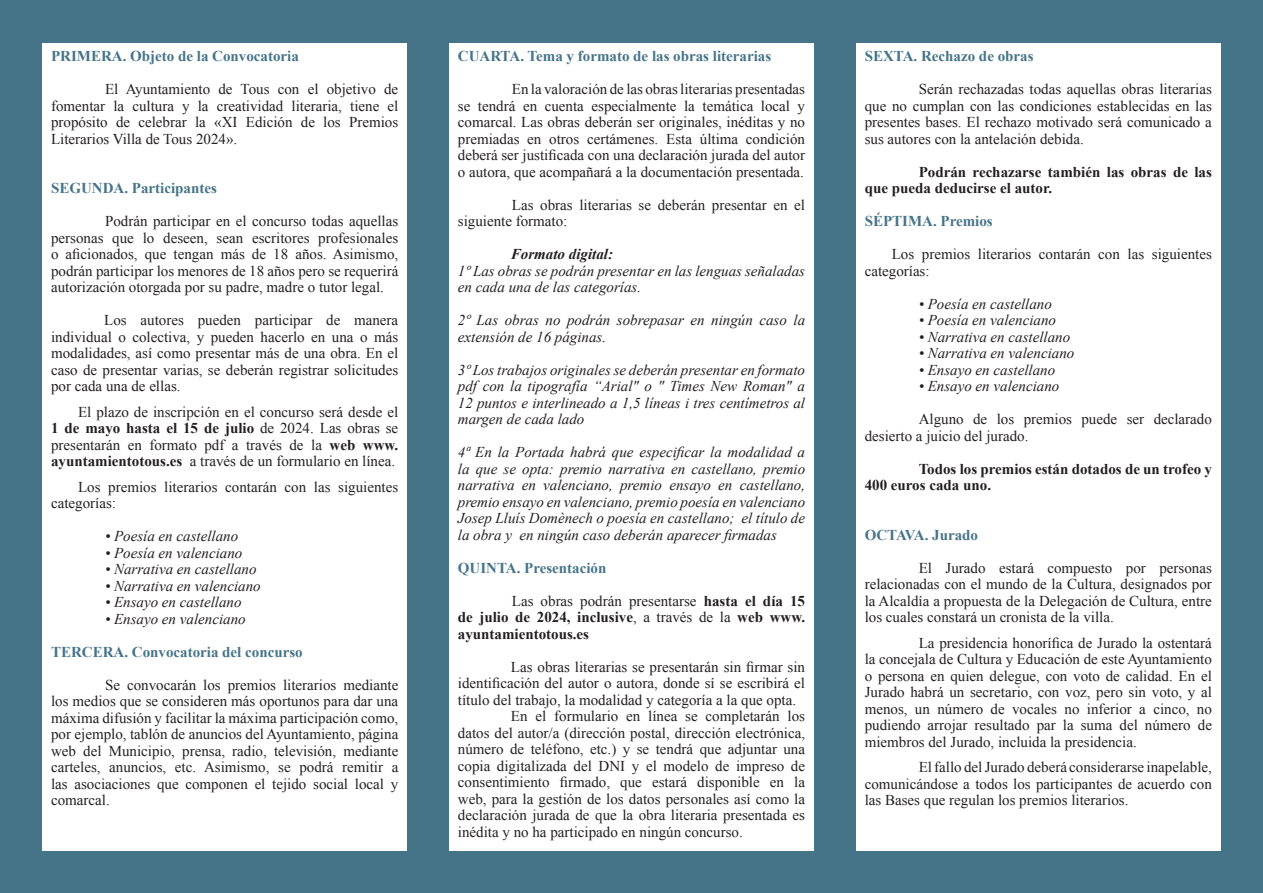
<style>
.page{position:relative;width:1263px;height:893px;background:#457489}
.page>*{position:absolute;margin:0;border:0;box-sizing:border-box;transform-origin:0 0}
.Sangría_de_texto_normal{font:15px/16.5px "Times New Roman";color:#231f20;text-align:justify}
.t1{font:italic 15px/16.5px "Times New Roman";color:#231f20}
.Texto_independiente{font:15px/16.5px "Times New Roman";color:#231f20;text-align:justify}
.t2{font:700 15px/16.5px "Times New Roman";color:#231f20}
.Título_61{font:700 15px "Times New Roman";color:#457489}
.t3{font:italic 700 15px "Times New Roman";color:#231f20}
.s1{font-weight:700}
.s2{font-weight:400}
</style>
<div class="page">
<div style="left:43px;top:43px;width:364px;height:807px;background:#fff"></div>
<div style="left:449px;top:43px;width:365px;height:807px;background:#fff"></div>
<div style="left:856px;top:43px;width:364px;height:807px;background:#fff"></div>
<p class="Título_61" style="left:51px;top:46px;width:249px">PRIMERA. Objeto de la Convocatoria</p>
<p class="Sangría_de_texto_normal" style="left:51px;top:81px;width:349px;text-indent:54px">El Ayuntamiento de Tous con el objetivo de fomentar la cultura y la creatividad literaria, tiene el propósito de celebrar la «XI Edición de los Premios Literarios Villa de Tous 2024».</p>
<p class="Título_61" style="left:51px;top:178px;width:167px">SEGUNDA. Participantes</p>
<p class="Sangría_de_texto_normal" style="left:51px;top:213px;width:349px;text-indent:54px">Podrán participar en el concurso todas aquellas personas que lo deseen, sean escritores profesionales o aficionados, que tengan más de 18 años. Asimismo, podrán participar los menores de 18 años pero se requerirá autorización otorgada por su padre, madre o tutor legal.</p>
<p class="Texto_independiente" style="left:51px;top:312px;width:349px;text-indent:53px">Los autores pueden participar de manera individual o colectiva, y pueden hacerlo en una o más modalidades, así como presentar más de una obra. En el caso de presentar varias, se deberán registrar solicitudes por cada una de ellas.</p>
<p class="Texto_independiente" style="left:51px;top:403px;width:349px;text-indent:27px">El plazo de inscripción en el concurso será desde el <span class="s1">1 de mayo hasta el 15 de julio</span> de 2024. Las obras se presentarán en formato pdf a través de la <span class="s1">web www. ayuntamientotous.es</span> a través de un formulario en línea.</p>
<p class="Sangría_de_texto_normal" style="left:51px;top:478px;width:349px;text-indent:27px">Los premios literarios contarán con las siguientes categorías:</p>
<p class="t1" style="left:105px;top:528px;width:135px">• Poesía en castellano</p>
<p class="t1" style="left:105px;top:544px;width:139px">• Poesía en valenciano</p>
<p class="t1" style="left:105px;top:561px;width:153px">• Narrativa en castellano</p>
<p class="t1" style="left:105px;top:577px;width:157px">• Narrativa en valenciano</p>
<p class="t1" style="left:105px;top:594px;width:138px">• Ensayo en castellano</p>
<p class="t1" style="left:105px;top:610px;width:142px">• Ensayo en valenciano</p>
<p class="Título_61" style="left:51px;top:641px;width:253px">TERCERA. Convocatoria del concurso</p>
<p class="Sangría_de_texto_normal" style="left:51px;top:676px;width:349px;text-indent:54px">Se convocarán los premios literarios mediante los medios que se consideren más oportunos para dar una máxima difusión y facilitar la máxima participación como, por ejemplo, tablón de anuncios del Ayuntamiento, página web del Municipio, prensa, radio, televisión, mediante carteles, anuncios, etc. Asimismo, se podrá remitir a las asociaciones que componen el tejido social local y comarcal.</p>
<p class="Título_61" style="left:458px;top:46px;width:315px">CUARTA. Tema y formato de las obras literarias</p>
<p class="Sangría_de_texto_normal" style="left:458px;top:81px;width:349px;text-indent:54px">En la valoración de las obras literarias presentadas se tendrá en cuenta especialmente la temática local y comarcal. Las obras deberán ser originales, inéditas y no premiadas en otros certámenes. Esta última condición deberá ser justificada con una declaración jurada del autor o autora, que acompañará a la documentación presentada.</p>
<p class="Sangría_de_texto_normal" style="left:458px;top:196px;width:349px;text-indent:54px">Las obras literarias se deberán presentar en el siguiente formato:</p>
<p class="t3" style="left:511px;top:244px;width:104px">Formato digital:</p>
<p class="t1" style="left:458px;top:262px;width:349px">1º Las obras se podrán presentar en las lenguas señaladas en cada una de las categorías.</p>
<p class="t1" style="left:458px;top:312px;width:349px">2º Las obras no podrán sobrepasar en ningún caso la extensión de 16 páginas.</p>
<p class="t1" style="left:458px;top:361px;width:349px;text-align:justify">3º Los trabajos originales se deberán presentar en formato pdf con la tipografía “Arial" o " Times New Roman" a 12 puntos e interlineado a 1,5 líneas i tres centímetros al margen de cada lado</p>
<p class="t1" style="left:458px;top:444px;width:349px;text-align:justify">4ª En la Portada habrá que especificar la modalidad a la que se opta: premio narrativa en castellano, premio narrativa en valenciano, premio ensayo en castellano, premio ensayo en valenciano, premio poesía en valenciano Josep Lluís Domènech o poesía en castellano; el título de la obra y en ningún caso deberán aparecer firmadas</p>
<p class="Título_61" style="left:458px;top:557px;width:150px">QUINTA. Presentación</p>
<p class="t2" style="left:458px;top:592px;width:349px;text-align:justify;text-indent:54px"><span class="s2">Las obras podrán presentarse</span> hasta el día 15 de julio de 2024, inclusive<span class="s2">, a través de la</span> web www. ayuntamientotous.es</p>
<p class="Sangría_de_texto_normal" style="left:458px;top:658px;width:349px;text-indent:53px">Las obras literarias se presentarán sin firmar sin identificación del autor o autora, donde sí se escribirá el título del trabajo, la modalidad y categoría a la que opta.</p>
<p class="Sangría_de_texto_normal" style="left:458px;top:708px;width:349px;text-indent:53px">En el formulario en línea se completarán los datos del autor/a (dirección postal, dirección electrónica, número de teléfono, etc.) y se tendrá que adjuntar una copia digitalizada del DNI y el modelo de impreso de consentimiento firmado, que estará disponible en la web, para la gestión de los datos personales así como la declaración jurada de que la obra literaria presentada es inédita y no ha participado en ningún concurso.</p>
<p class="Título_61" style="left:865px;top:46px;width:170px">SEXTA. Rechazo de obras</p>
<p class="Sangría_de_texto_normal" style="left:865px;top:81px;width:349px;text-indent:54px">Serán rechazadas todas aquellas obras literarias que no cumplan con las condiciones establecidas en las presentes bases. El rechazo motivado será comunicado a sus autores con la antelación debida.</p>
<p class="t2" style="left:865px;top:163px;width:349px;text-indent:54px">Podrán rechazarse también las obras de las que pueda deducirse el autor.</p>
<p class="Título_61" style="left:865px;top:211px;width:130px">SÉPTIMA. Premios</p>
<p class="Sangría_de_texto_normal" style="left:865px;top:246px;width:349px;text-indent:27px">Los premios literarios contarán con las siguientes categorías:</p>
<p class="t1" style="left:919px;top:295px;width:135px">• Poesía en castellano</p>
<p class="t1" style="left:919px;top:312px;width:139px">• Poesía en valenciano</p>
<p class="t1" style="left:919px;top:328px;width:153px">• Narrativa en castellano</p>
<p class="t1" style="left:919px;top:345px;width:157px">• Narrativa en valenciano</p>
<p class="t1" style="left:919px;top:361px;width:138px">• Ensayo en castellano</p>
<p class="t1" style="left:919px;top:378px;width:142px">• Ensayo en valenciano</p>
<p class="Sangría_de_texto_normal" style="left:865px;top:411px;width:349px;text-indent:54px">Alguno de los premios puede ser declarado desierto a juicio del jurado.</p>
<p class="t2" style="left:865px;top:460px;width:349px;text-indent:54px">Todos los premios están dotados de un trofeo y<br>400 euros cada uno.</p>
<p class="Título_61" style="left:865px;top:524px;width:115px">OCTAVA. Jurado</p>
<p class="Sangría_de_texto_normal" style="left:865px;top:559px;width:349px;text-indent:54px">El Jurado estará compuesto por personas relacionadas con el mundo de la Cultura, designados por la Alcaldía a propuesta de la Delegación de Cultura, entre los cuales constará un cronista de la villa.</p>
<p class="Sangría_de_texto_normal" style="left:865px;top:634px;width:349px;text-indent:54px">La presidencia honorífica de Jurado la ostentará la concejala de Cultura y Educación de este Ayuntamiento o persona en quien delegue, con voto de calidad. En el Jurado habrá un secretario, con voz, pero sin voto, y al menos, un número de vocales no inferior a cinco, no pudiendo arrojar resultado par la suma del número de miembros del Jurado, incluida la presidencia.</p>
<p class="Sangría_de_texto_normal" style="left:865px;top:759px;width:349px;text-indent:54px">El fallo del Jurado deberá considerarse inapelable, comunicándose a todos los participantes de acuerdo con las Bases que regulan los premios literarios.</p>
</div>
